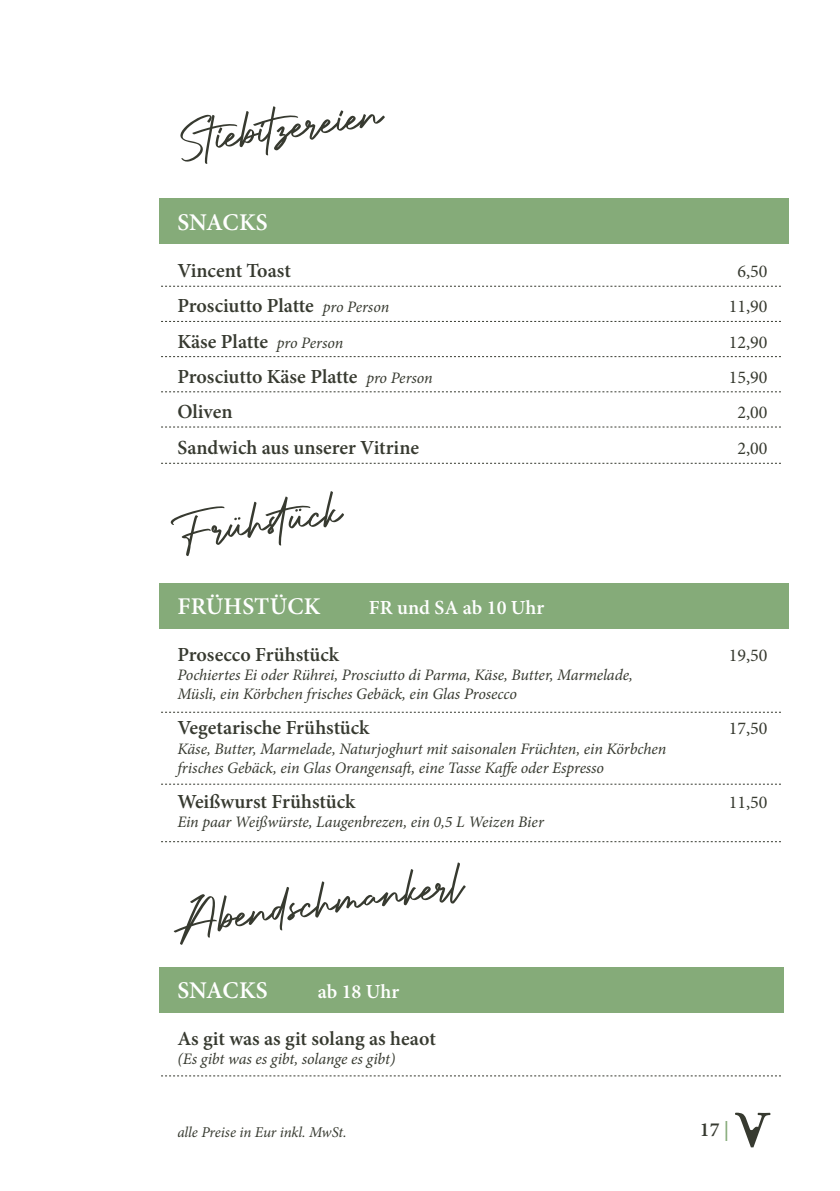
<style>
.page{position:relative;width:840px;height:1191px;background:#fff}
.page>*{position:absolute;margin:0;border:0;box-sizing:border-box;transform-origin:0 0}
.t1{font:60px "Authentic Signature";color:#373a30}
.t2{font:600 24px "Minion Pro";letter-spacing:.01em;color:#fff}
.t3{font:600 20px "Minion Pro";letter-spacing:-.005em;color:#373a30}
.t4{font:600 20px "Minion Pro";color:#fff}
.t5{font:18px "Minion Pro";color:#373a30}
.t6{font:italic 16px/19.2px "Minion Pro";letter-spacing:-.005em;color:#373a30}
.t7{font:italic 15px "Minion Pro";letter-spacing:-.01em;color:#373a30}
.s1{font-weight:400;font-style:italic;font-size:16px}
.s2{color:#85ab79}
</style>
<div class="page">
<div style="left:159px;top:198px;width:629px;height:46px;background:#85ab79"></div>
<div style="left:159px;top:583px;width:629px;height:46px;background:#85ab79"></div>
<svg style="left:161px;top:286px;width:619px;height:1px"></svg>
<svg style="left:161px;top:321px;width:619px;height:1px"></svg>
<svg style="left:161px;top:712px;width:619px;height:1px"></svg>
<svg style="left:161px;top:356px;width:619px;height:1px"></svg>
<svg style="left:161px;top:391px;width:619px;height:1px"></svg>
<svg style="left:161px;top:427px;width:619px;height:1px"></svg>
<svg style="left:161px;top:463px;width:619px;height:1px"></svg>
<svg style="left:161px;top:784px;width:619px;height:1px"></svg>
<svg style="left:161px;top:841px;width:619px;height:1px"></svg>
<svg style="left:735px;top:1112px;width:35px;height:35px"></svg>
<div style="left:159px;top:967px;width:623px;height:46px;background:#85ab79"></div>
<svg style="left:161px;top:1075px;width:619px;height:1px"></svg>
<h1 class="t1" style="left:176px;top:108px;width:204px;rotate:-8deg">Stiebitzereien</h1>
<h2 class="t2" style="left:177px;top:206px;width:92px">SNACKS</h2>
<p class="t3" style="left:177px;top:257px;width:115px">Vincent Toast</p>
<p class="t5" style="left:737px;top:259px;width:32px">6,50</p>
<p class="t3" style="left:177px;top:292px;width:213px">Prosciutto Platte <span class="s1">pro Person</span></p>
<p class="t5" style="left:728px;top:294px;width:40px">11,90</p>
<p class="t3" style="left:177px;top:327px;width:167px">Käse Platte <span class="s1">pro Person</span></p>
<p class="t5" style="left:728px;top:330px;width:40px">12,90</p>
<p class="t3" style="left:177px;top:363px;width:257px">Prosciutto Käse Platte <span class="s1">pro Person</span></p>
<p class="t5" style="left:728px;top:365px;width:40px">15,90</p>
<p class="t3" style="left:177px;top:398px;width:57px">Oliven</p>
<p class="t5" style="left:737px;top:400px;width:32px">2,00</p>
<p class="t3" style="left:177px;top:433px;width:243px">Sandwich aus unserer Vitrine</p>
<p class="t5" style="left:737px;top:436px;width:32px">2,00</p>
<h1 class="t1" style="left:176px;top:500px;width:162px;rotate:-8deg">Frühst ück</h1>
<h2 class="t2" style="left:177px;top:590px;width:144px">FRÜHSTÜCK</h2>
<p class="t4" style="left:369px;top:593px;width:177px">FR und SA ab 10 Uhr</p>
<p class="t3" style="left:177px;top:640px;width:163px">Prosecco Frühstück</p>
<p class="t5" style="left:728px;top:643px;width:40px">19,50</p>
<p class="t6" style="left:177px;top:665px;width:457px">Pochiertes Ei oder Rührei, Prosciutto di Parma, Käse, Butter, Marmelade,<br>Müsli, ein Körbchen frisches Gebäck, ein Glas Prosecco</p>
<p class="t3" style="left:177px;top:714px;width:193px">Vegetarische Frühstück</p>
<p class="t5" style="left:728px;top:716px;width:40px">17,50</p>
<p class="t6" style="left:177px;top:739px;width:490px">Käse, Butter, Marmelade, Naturjoghurt mit saisonalen Früchten, ein Körbchen frisches Gebäck, ein Glas Orangensaft, eine Tasse Kaffe oder Espresso</p>
<p class="t3" style="left:177px;top:788px;width:179px">Weißwurst Frühstück</p>
<p class="t5" style="left:728px;top:790px;width:40px">11,50</p>
<p class="t6" style="left:177px;top:812px;width:368px">Ein paar Weißwürste, Laugenbrezen, ein 0,5 L Weizen Bier</p>
<h1 class="t1" style="left:172px;top:889px;width:289px;rotate:-8deg">Abendschman kerl</h1>
<p class="t4" style="left:317px;top:977px;width:83px">ab 18 Uhr</p>
<h2 class="t2" style="left:177px;top:973px;width:92px">SNACKS</h2>
<p class="t3" style="left:177px;top:1024px;width:260px">As git was as git solang as heaot</p>
<p class="t6" style="left:177px;top:1049px;width:219px">(Es gibt was es gibt, solange es gibt)</p>
<p class="t7" style="left:177px;top:1121px;width:171px">alle Preise in Eur inkl. MwSt.</p>
<p class="t3" style="left:699px;top:1115px;width:31px">17 <span class="s2">|</span></p>
</div>
